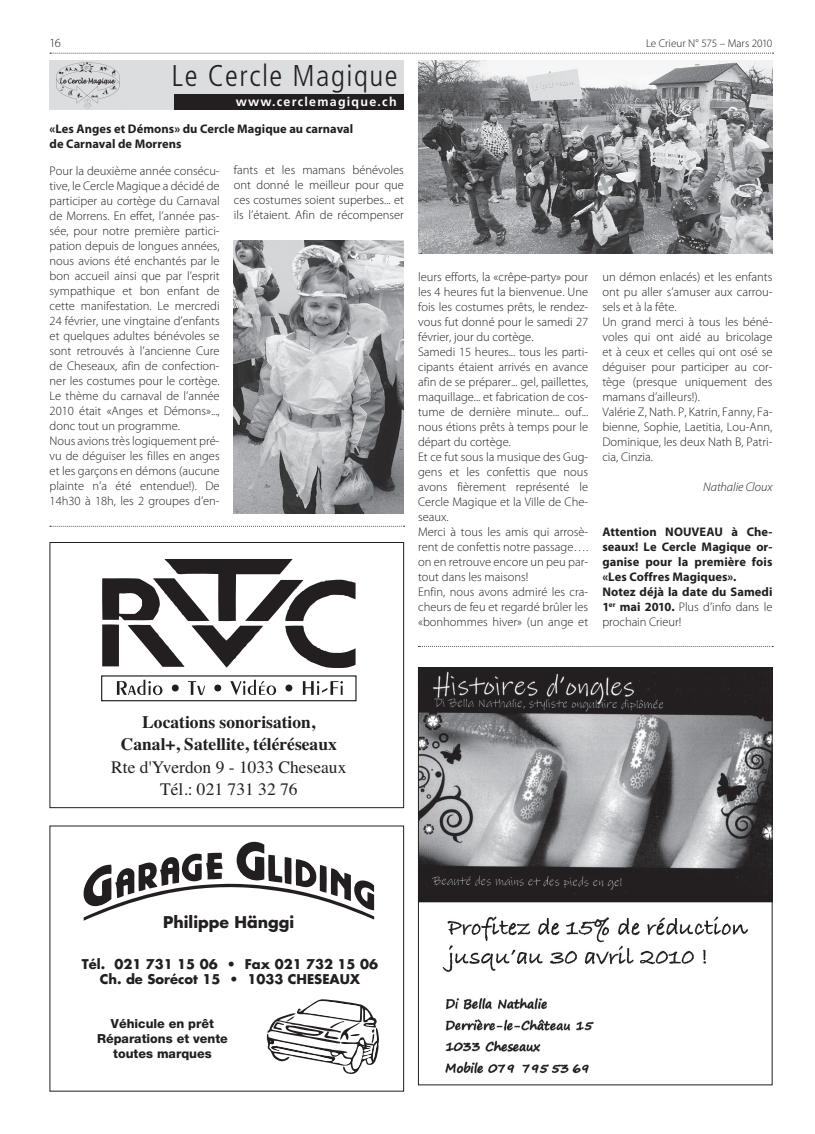
<style>
.page{position:relative;width:815px;height:1134px;background:#fff}
.page>*{position:absolute;margin:0;border:0;box-sizing:border-box;transform-origin:0 0}
.t1{font:300 condensed 30px "Frutiger";letter-spacing:.05em;color:#231f20}
.t2{font:700 17.5px/22.5px "Times";color:#231f20;text-align:center}
.t3{font:17.5px/22.5px "Times";color:#231f20;text-align:center}
.t4{font:700 15.75px "Futura";color:#231f20}
.t5{font:700 13.12px/15.8px "Futura";color:#231f20;text-align:center}
.t6{font:300 12.5px/15px "Myriad Pro";color:#231f20}
.t7{font:700 12.5px/15px "Myriad Pro";letter-spacing:.005em;color:#231f20}
.t8{font:800 12.5px/15px "Helvetica Neue";color:#231f20;text-align:center}
.t9{font:700 12.5px "Frutiger";letter-spacing:.1em;color:#fff}
.t10{font:italic 300 12.5px "Myriad Pro";letter-spacing:-.005em;color:#231f20}
.t11{font:300 11.25px "Myriad Pro";color:#231f20}
.s1{font-weight:300}
</style>
<div class="page">
<svg style="left:50px;top:53px;width:723px;height:1px"></svg>
<svg style="left:50px;top:526px;width:355px;height:1px"></svg>
<svg style="left:418px;top:646px;width:355px;height:1px"></svg>
<div style="left:50px;top:60px;width:354px;height:49px;background:#dcdddf"></div>
<div style="left:174px;top:94px;width:230px;height:15px;background:#231f20"></div>
<img style="left:56px;top:62px;width:64px;height:47px">
<img style="left:420px;top:669px;width:350px;height:405px">
<div style="left:418px;top:667px;width:354px;height:418px;border:1px solid #231f20"></div>
<svg style="left:83px;top:842px;width:291px;height:79px"></svg>
<svg style="left:267px;top:999px;width:112px;height:75px"></svg>
<svg style="left:102px;top:559px;width:254px;height:109px"></svg>
<div style="left:101px;top:675px;width:256px;height:26px;border:1px solid #231f20"></div>
<svg style="left:117px;top:680px;width:45px;height:15px"></svg>
<div style="left:172px;top:684px;width:7px;height:7px;background:#231f20;border-radius:50%"></div>
<svg style="left:188px;top:681px;width:17px;height:14px"></svg>
<div style="left:214px;top:684px;width:7px;height:7px;background:#231f20;border-radius:50%"></div>
<svg style="left:230px;top:680px;width:46px;height:15px"></svg>
<div style="left:285px;top:684px;width:7px;height:7px;background:#231f20;border-radius:50%"></div>
<svg style="left:303px;top:681px;width:40px;height:14px"></svg>
<div style="left:50px;top:542px;width:354px;height:266px;border:1px solid #231f20"></div>
<img style="left:234px;top:240px;width:170px;height:273px">
<img style="left:418px;top:60px;width:354px;height:194px">
<p class="t6" style="left:50px;top:36px;width:13px">16</p>
<p class="t11" style="left:646px;top:36px;width:128px">Le Crieur N° 575 – Mars 2010</p>
<h1 class="t1" style="left:172px;top:59px;width:228px">Le Cercle Magique</h1>
<p class="t9" style="left:236px;top:94px;width:163px">www.cerclemagique.ch</p>
<p class="t7" style="left:50px;top:121px;width:305px">«Les Anges et Démons» du Cercle Magique au carnaval de Carnaval de Morrens</p>
<p class="t6" style="left:234px;top:163px;width:172px;text-align:justify">fants et les mamans bénévoles ont donné le meilleur pour que ces costumes soient superbes... et ils l’étaient. Afin de récompenser</p>
<p class="t6" style="left:50px;top:163px;width:172px">Pour la deuxième année consécu&shy;tive, le Cercle Magique a décidé de participer au cortège du Carnaval de Morrens. En effet, l’année pas&shy;sée, pour notre première partici&shy;pation depuis de longues années, nous avions été enchantés par le bon accueil ainsi que par l’esprit sympathique et bon enfant de cette manifestation. Le mercredi<br>24 février, une vingtaine d’enfants et quelques adultes bénévoles se sont retrouvés à l’ancienne Cure de Cheseaux, afin de confection&shy;ner les costumes pour le cortège.<br>Le thème du carnaval de l’année<br>2010 était «Anges et Démons»..., donc tout un programme.<br>Nous avions très logiquement pré&shy;vu de déguiser les filles en anges et les garçons en démons (aucune plainte n’a été entendue!). De<br>14h30 à 18h, les 2 groupes d’en-</p>
<p class="t6" style="left:418px;top:270px;width:172px">leurs efforts, la «crêpe-party» pour les 4 heures fut la bienvenue. Une fois les costumes prêts, le rendez&shy;vous fut donné pour le samedi 27 février, jour du cortège.<br>Samedi 15 heures... tous les parti&shy;cipants étaient arrivés en avance afin de se préparer... gel, paillettes, maquillage... et fabrication de cos&shy;tume de dernière minute... ouf... nous étions prêts à temps pour le départ du cortège.<br>Et ce fut sous la musique des Gug&shy;gens et les confettis que nous avons fièrement représenté le<br>Cercle Magique et la Ville de Che&shy;seaux.<br>Merci à tous les amis qui arrosè&shy;rent de confettis notre passage…. on en retrouve encore un peu par&shy;tout dans les maisons!<br>Enfin, nous avons admiré les cra&shy;cheurs de feu et regardé brûler les «bonhommes hiver» (un ange et</p>
<p class="t6" style="left:602px;top:270px;width:172px">un démon enlacés) et les enfants ont pu aller s’amuser aux carrou&shy;sels et à la fête.<br>Un grand merci à tous les béné&shy;voles qui ont aidé au bricolage et à ceux et celles qui ont osé se déguiser pour participer au cor&shy;tège (presque uniquement des mamans d’ailleurs!).<br>Valérie Z, Nath. P, Katrin, Fanny, Fa&shy;bienne, Sophie, Laetitia, Lou-Ann,<br>Dominique, les deux Nath B, Patri&shy;cia, Cinzia.</p>
<p class="t10" style="left:703px;top:480px;width:71px">Nathalie Cloux</p>
<p class="t7" style="left:602px;top:524px;width:172px">Attention NOUVEAU à Che&shy;seaux! Le Cercle Magique or&shy;ganise pour la première fois «Les Coffres Magiques».<br>Notez déjà la date du Samedi<br>1<sup>er</sup> mai 2010. <span class="s1">Plus d’info dans le prochain Crieur!</span></p>
<h2 class="t2" style="left:121px;top:709px;width:218px">Locations sonorisation,<br>Canal+, Satellite, téléréseaux</h2>
<h2 class="t3" style="left:111px;top:754px;width:237px">Rte d'Yverdon 9 - 1033 Cheseaux<br>Tél.: 021 731 32 76</h2>
<p class="t4" style="left:163px;top:911px;width:133px">Philippe Hänggi</p>
<p class="t5" style="left:82px;top:955px;width:298px">Tél. 021 731 15 06 • Fax 021 732 15 06<br>Ch. de Sorécot 15 • 1033 CHESEAUX</p>
<p class="t8" style="left:97px;top:1016px;width:132px">Véhicule en prêt<br>Réparations et vente toutes marques</p>
</div>
